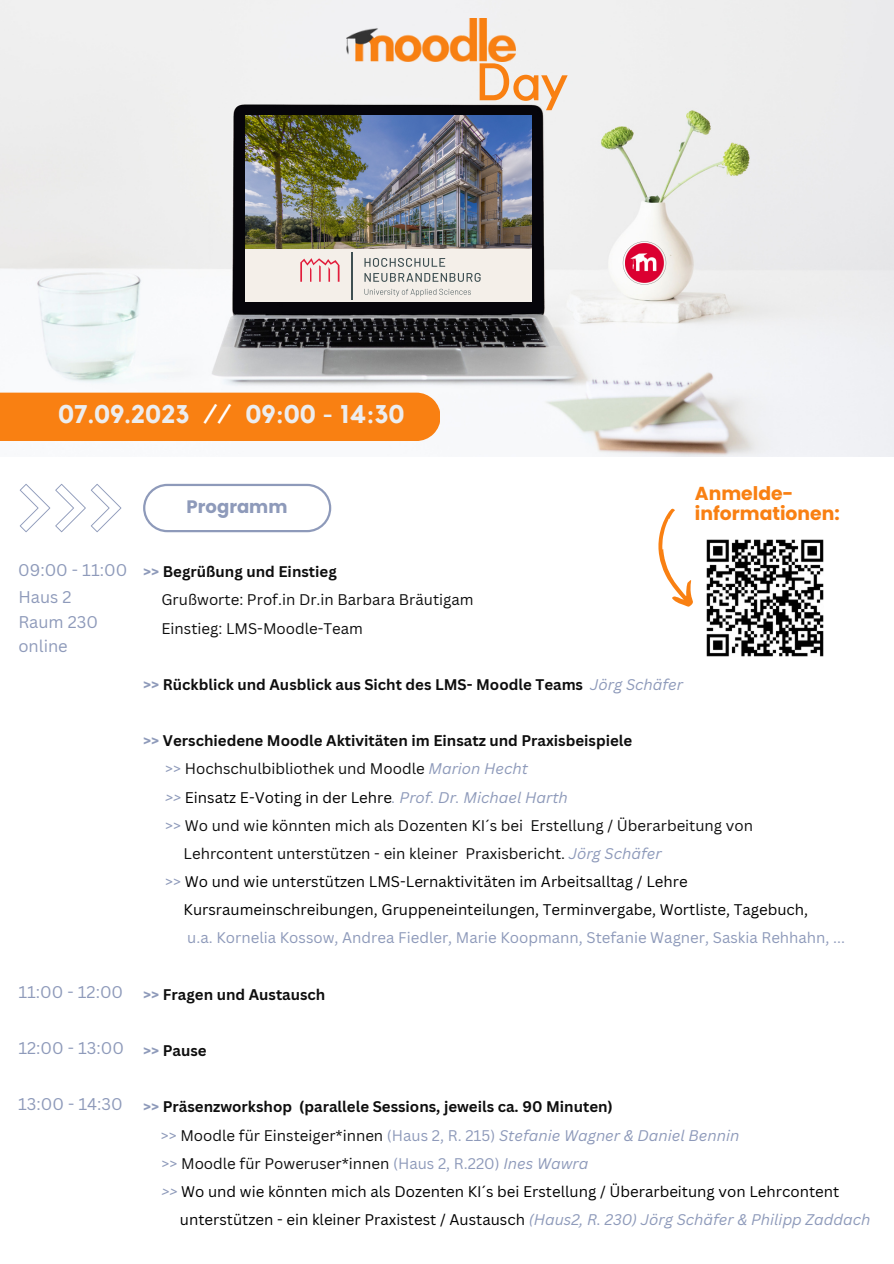
<style>
.page{position:relative;width:894px;height:1264px;background:#fff}
.page>*{position:absolute;margin:0;border:0;box-sizing:border-box;transform-origin:0 0}
.t1{font:52.05px "Kollektif";color:#f98012}
.t2{font:700 25.5px "Kollektif";color:#ecedef}
.t3{font:700 18.75px "Poppins";color:#f98012}
.t4{font:700 18px "Poppins";color:#8e9aba}
.t5{font:16.5px "Canva Sans";color:#8e9aba}
.t6{font:15px "Canva Sans";color:#000}
.t7{font:15px "Canva Sans";color:#0e0e0e}
.t8{font:700 15px "Canva Sans";color:#0e0e0e}
.t9{font:15px "Canva Sans";color:#8e9aba}
.t10{font:italic 15px "Canva Sans";color:#8e9aba}
.s1{color:#fff}
.s2{color:#8e9aba}
.s3{font-weight:400;font-style:italic;color:#8e9aba}
.s4{font-style:italic;color:#8e9aba}
.s5{font-style:normal}
.s6{font-style:normal;color:#0e0e0e}
</style>
<div class="page">
<img style="left:0;top:0;width:893px;height:457px">
<svg style="left:143px;top:484px;width:188px;height:48px"></svg>
<svg style="left:20px;top:484px;width:101px;height:48px"></svg>
<div style="left:245px;top:115px;width:286px;height:187px;background:#f4efe9"></div>
<img style="left:245px;top:115px;width:286px;height:133px">
<svg style="left:300px;top:258px;width:39px;height:24px"></svg>
<svg style="left:364px;top:289px;width:106px;height:7px"></svg>
<svg style="left:364px;top:273px;width:116px;height:9px"></svg>
<svg style="left:364px;top:258px;width:81px;height:9px"></svg>
<hr style="left:351px;top:252px;width:1px;height:47px;background:#3e4f52">
<img style="left:346px;top:18px;width:169px;height:43px">
<svg style="left:622px;top:241px;width:44px;height:44px"></svg>
<img style="left:625px;top:243px;width:38px;height:40px">
<div style="left:0;top:392px;width:440px;height:48px;background:#f98012"></div>
<img style="left:706px;top:539px;width:117px;height:117px">
<svg style="left:658px;top:508px;width:35px;height:99px"></svg>
<p class="t1" style="left:476px;top:58px;width:93px">Day</p>
<p class="t2" style="left:58px;top:403px;width:348px">07.09.2023 <span class="s1">//</span> 09:00 - 14:30</p>
<p class="t5" style="left:18px;top:559px;width:111px">09:00 - 11:00</p>
<p class="t5" style="left:18px;top:585px;width:55px">Haus 2</p>
<p class="t5" style="left:18px;top:610px;width:81px">Raum 230</p>
<p class="t5" style="left:18px;top:634px;width:51px">online</p>
<p class="t4" style="left:187px;top:494px;width:102px">Programm</p>
<p class="t3" style="left:694px;top:480px;width:100px">Anmelde-</p>
<p class="t3" style="left:694px;top:500px;width:146px">informationen:</p>
<p class="t8" style="left:143px;top:561px;width:195px"><span class="s2">&gt;&gt;</span> Begrüßung und Einstieg</p>
<p class="t7" style="left:161px;top:589px;width:313px">Grußworte: Prof.in Dr.in Barbara Bräutigam</p>
<p class="t7" style="left:161px;top:617px;width:203px">Einstieg: LMS-Moodle-Team</p>
<p class="t8" style="left:143px;top:674px;width:541px"><span class="s2">&gt;&gt;</span> Rückblick und Ausblick aus Sicht des LMS- Moodle Teams <span class="s3">Jörg Schäfer</span></p>
<p class="t8" style="left:143px;top:730px;width:490px"><span class="s2">&gt;&gt;</span> Verschiedene Moodle Aktivitäten im Einsatz und Praxisbeispiele</p>
<p class="t7" style="left:165px;top:758px;width:364px"><span class="s2">&gt;&gt;</span> Hochschulbibliothek und Moodle <span class="s4">Marion Hecht</span></p>
<p class="t6" style="left:165px;top:786px;width:404px"><span class="s4">&gt;&gt;</span> Einsatz E-Voting in der Lehre<span class="s4">. Prof. Dr. Michael Harth</span></p>
<p class="t7" style="left:165px;top:814px;width:589px"><span class="s2">&gt;&gt;</span> Wo und wie könnten mich als Dozenten KI´s bei Erstellung / Überarbeitung von</p>
<p class="t7" style="left:183px;top:842px;width:479px">Lehrcontent unterstützen - ein kleiner Praxisbericht. <span class="s4">Jörg Schäfer</span></p>
<p class="t6" style="left:165px;top:871px;width:524px"><span class="s2">&gt;&gt;</span> Wo und wie unterstützen LMS-Lernaktivitäten im Arbeitsalltag / Lehre</p>
<p class="t6" style="left:183px;top:899px;width:626px">Kursraumeinschreibungen, Gruppeneinteilungen, Terminvergabe, Wortliste, Tagebuch,</p>
<p class="t9" style="left:187px;top:927px;width:659px">u.a. Kornelia Kossow, Andrea Fiedler, Marie Koopmann, Stefanie Wagner, Saskia Rehhahn, ...</p>
<p class="t5" style="left:18px;top:980px;width:106px">11:00 - 12:00</p>
<p class="t8" style="left:143px;top:983px;width:184px"><span class="s2">&gt;&gt;</span> Fragen und Austausch</p>
<p class="t5" style="left:18px;top:1036px;width:107px">12:00 - 13:00</p>
<p class="t8" style="left:143px;top:1039px;width:65px"><span class="s2">&gt;&gt;</span> Pause</p>
<p class="t5" style="left:18px;top:1092px;width:106px">13:00 - 14:30</p>
<p class="t8" style="left:143px;top:1096px;width:471px"><span class="s2">&gt;&gt;</span> Präsenzworkshop (parallele Sessions, jeweils ca. 90 Minuten)</p>
<p class="t10" style="left:161px;top:1124px;width:580px"><span class="s5">&gt;&gt;</span> <span class="s6">Moodle für Einsteiger*innen</span> <span class="s5">(Haus 2, R. 215)</span> Stefanie Wagner &amp; Daniel Bennin</p>
<p class="t7" style="left:161px;top:1152px;width:428px"><span class="s2">&gt;&gt;</span> Moodle für Poweruser*innen <span class="s2">(Haus 2, R.220)</span> <span class="s4">Ines Wawra</span></p>
<p class="t6" style="left:161px;top:1180px;width:679px"><span class="s4">&gt;&gt;</span> Wo und wie könnten mich als Dozenten KI´s bei Erstellung / Überarbeitung von Lehrcontent</p>
<p class="t6" style="left:180px;top:1208px;width:691px">unterstützen - ein kleiner Praxistest / Austausch <span class="s4">(Haus2, R. 230) Jörg Schäfer &amp; Philipp Zaddach</span></p>
</div>
